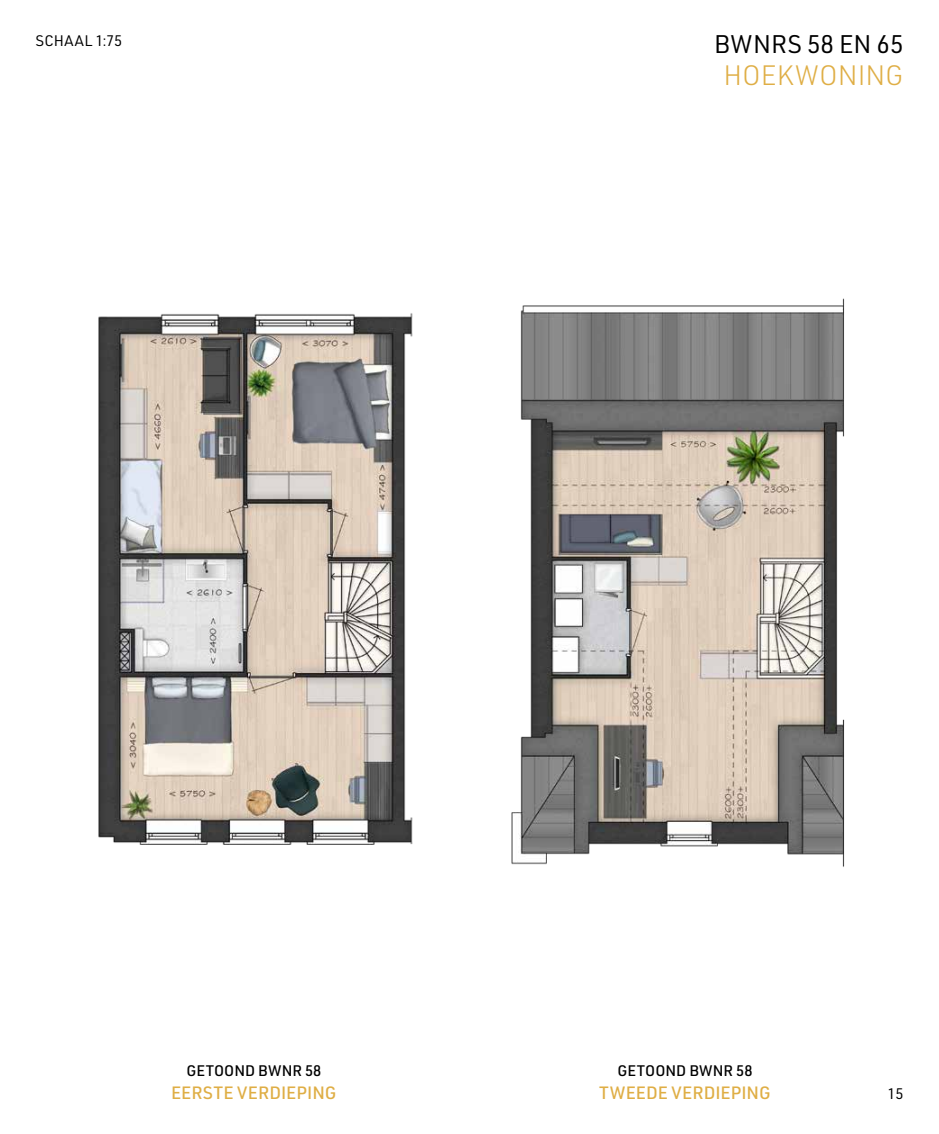
<style>
.page{position:relative;width:939px;height:1134px;background:#fff}
.page>*{position:absolute;margin:0;border:0;box-sizing:border-box;transform-origin:0 0}
.t1{font:300 27.5px "URWDIN";color:#dfae45}
.t2{font:25px "URWDIN";color:#000}
.t3{font:500 17.5px "URWDIN";letter-spacing:.005em;color:#dfae45}
.t4{font:500 15px "URWDIN";color:#000}
.t5{font:15px "URWDIN";letter-spacing:.02em;color:#000}
</style>
<div class="page">
<img style="left:98px;top:313px;width:315px;height:532px">
<img style="left:511px;top:298px;width:334px;height:569px">
<p class="t5" style="left:35px;top:31px;width:88px">SCHAAL 1:75</p>
<h2 class="t2" style="left:714px;top:28px;width:191px">BWNRS 58 EN 65</h2>
<h1 class="t1" style="left:723px;top:57px;width:182px">HOEKWONING</h1>
<p class="t4" style="left:186px;top:1060px;width:136px">GETOOND BWNR 58</p>
<p class="t4" style="left:618px;top:1060px;width:136px">GETOOND BWNR 58</p>
<p class="t3" style="left:171px;top:1080px;width:167px">EERSTE VERDIEPING</p>
<p class="t3" style="left:599px;top:1080px;width:173px">TWEEDE VERDIEPING</p>
<p class="t5" style="left:887px;top:1083px;width:18px">15</p>
</div>
